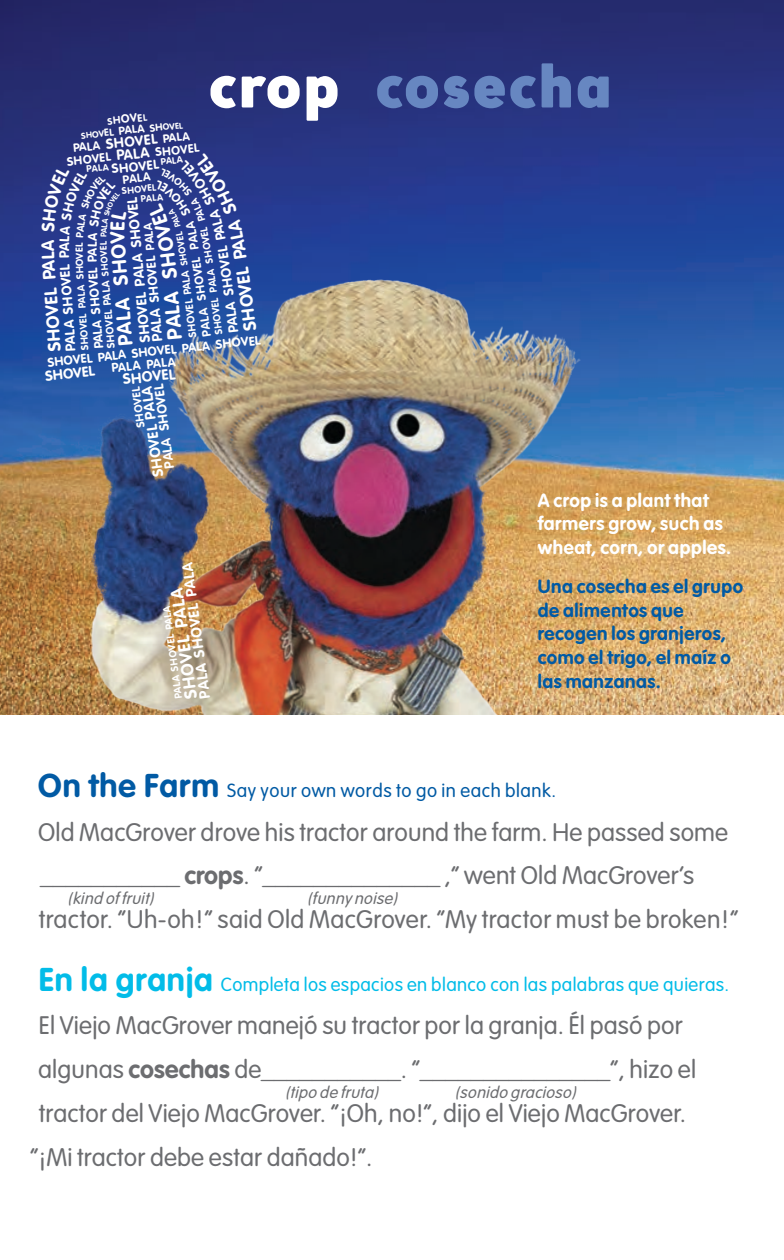
<style>
.page{position:relative;width:784px;height:1260px;background:#fff}
.page>*{position:absolute;margin:0;border:0;box-sizing:border-box;transform-origin:0 0}
.t1{font:900 62.5px "Brooklyn Samuels";letter-spacing:.04em;color:#6787c1}
.t2{font:300 25px/43.8px "VAG Rounded";letter-spacing:.005em;color:#6c6d70}
.t3{font:700 20px "VAG Rounded Std";color:#fff}
.t4{font:700 18.75px/23.8px "VAG Rounded";letter-spacing:.03em;color:#015aa4}
.t5{font:300 18.75px "VAG Rounded";letter-spacing:.02em;color:#02bce8}
.t6{font:700 18.75px/23.8px "VAG Rounded";letter-spacing:.03em;color:#fff}
.t7{font:300 18.75px "VAG Rounded";letter-spacing:.03em;color:#015aa4}
.t8{font:700 17.5px "VAG Rounded Std";color:#fff}
.t9{font:700 17px "VAG Rounded Std";color:#fff}
.t10{font:italic 300 16.25px "VAG Rounded";color:#6c6d70}
.t11{font:700 14.5px "VAG Rounded Std";color:#fff}
.t12{font:700 14px "VAG Rounded Std";color:#fff}
.t13{font:700 13.5px "VAG Rounded Std";color:#fff}
.t14{font:700 13px "VAG Rounded Std";color:#fff}
.t15{font:700 12.75px "VAG Rounded Std";color:#fff}
.t16{font:700 12.5px "VAG Rounded Std";color:#fff}
.t17{font:700 12px "VAG Rounded Std";color:#fff}
.t18{font:700 11.75px "VAG Rounded Std";color:#fff}
.t19{font:700 11px "VAG Rounded Std";color:#fff}
.t20{font:700 10.5px "VAG Rounded Std";color:#fff}
.t21{font:700 10px "VAG Rounded Std";color:#fff}
.t22{font:700 9.25px "VAG Rounded Std";color:#fff}
.t23{font:700 8.5px "VAG Rounded Std";color:#fff}
.s1{color:#fff}
.s2{font-size:10.5px}
.s3{font-size:11.75px}
.s4{font-size:9px}
.s5{font-size:10.25px}
.s6{font-size:11.25px}
.s7{font-size:14px}
.s8{font-size:14.5px}
.s9{font-size:9.25px}
.s10{font-weight:700;font-size:32.5px}
.s11{font-weight:700}
</style>
<div class="page">
<img style="left:0;top:0;width:782px;height:715px">
<img style="left:19px;top:242px;width:593px;height:473px">
<svg style="left:41px;top:165px;width:87px;height:187px;background:#223e92"></svg>
<svg style="left:147px;top:153px;width:109px;height:186px;background:#234094"></svg>
<h1 class="t1" style="left:209px;top:49px;width:404px"><span class="s1">crop</span> cosecha</h1>
<p class="t22" style="left:107px;top:116px;width:41px;rotate:-6deg">S<span class="s2">H</span><span class="s3">OV</span><span class="s2">E</span>L</p>
<p class="t23" style="left:81px;top:131px;width:104px;rotate:-6deg">SH<span class="s4">OV</span><span class="s5">EL</span> <span class="s6">PALA</span> <span class="s5">SH</span><span class="s4">OV</span>EL</p>
<p class="t18" style="left:73px;top:141px;width:118px;rotate:-6deg">PALA <span class="s7">SHOVEL</span> PALA</p>
<p class="t14" style="left:111px;top:161px;width:49px;rotate:-6deg">SHOVEL</p>
<p class="t18" style="left:122px;top:173px;width:29px;rotate:-6deg">PALA</p>
<p class="t22" style="left:140px;top:194px;width:24px;rotate:-6deg">PALA</p>
<p class="t17" style="left:66px;top:154px;width:135px;rotate:-6deg">SHOVEL <span class="s8">PALA</span> SHOVEL</p>
<p class="t22" style="left:160px;top:156px;width:24px;rotate:-6deg">PALA</p>
<p class="t22" style="left:86px;top:164px;width:24px;rotate:-6deg">PALA</p>
<p class="t22" style="left:121px;top:185px;width:36px;rotate:-6deg">SHOVEL</p>
<p class="t12" style="left:137px;top:344px;width:148px;rotate:-95deg">SHOVEL PALA SHOVEL</p>
<p class="t14" style="left:150px;top:342px;width:120px;rotate:-95deg"><span class="s7">PALA</span> SHOVEL <span class="s3">PALA</span></p>
<p class="t8" style="left:38px;top:251px;width:13px;rotate:-90deg">A</p>
<p class="t15" style="left:85px;top:256px;width:9px;rotate:-90deg">A</p>
<p class="t21" style="left:73px;top:252px;width:6px;rotate:-90deg">E</p>
<p class="t17" style="left:199px;top:331px;width:75px;rotate:-98deg">ALA SHOVEL</p>
<p class="t20" style="left:104px;top:335px;width:72px;rotate:-95deg">OVEL PALA <span class="s9">SH</span></p>
<p class="t21" style="left:208px;top:293px;width:25px;rotate:-98deg">PALA</p>
<p class="t21" style="left:78px;top:337px;width:65px;rotate:-94deg">OVEL PALA S</p>
<p class="t20" style="left:184px;top:316px;width:35px;rotate:-97deg">VEL PA</p>
<p class="t13" style="left:225px;top:327px;width:40px;rotate:-97deg">ALA S</p>
<p class="t15" style="left:90px;top:335px;width:48px;rotate:-95deg">LA SHO</p>
<p class="t21" style="left:213px;top:335px;width:38px;rotate:-97deg">SHOVEL</p>
<p class="t3" style="left:114px;top:347px;width:49px;rotate:-95deg">PALA</p>
<p class="t16" style="left:47px;top:355px;width:215px;rotate:-6deg">SHOVEL PALA SHOVEL PALA SHOVEL</p>
<p class="t12" style="left:44px;top:368px;width:51px;rotate:-6deg">SHOVEL</p>
<p class="t16" style="left:111px;top:361px;width:66px;rotate:-6deg">PALA PALA</p>
<p class="t19" style="left:135px;top:429px;width:43px;rotate:-98deg">SHOVEL</p>
<p class="t11" style="left:122px;top:371px;width:54px;rotate:-6deg">SHOVEL</p>
<p class="t14" style="left:162px;top:469px;width:86px;rotate:-97deg">PALA SHOVEL</p>
<p class="t11" style="left:149px;top:478px;width:93px;rotate:-97deg">SHOVEL PALA</p>
<p class="t11" style="left:196px;top:699px;width:138px;rotate:-97deg">PALA SHOVEL PALA</p>
<p class="t9" style="left:181px;top:700px;width:113px;rotate:-97deg">SHOVEL PALA</p>
<p class="t21" style="left:173px;top:700px;width:95px;rotate:-98deg">PALA SHOVEL PALA</p>
<p class="t6" style="left:537px;top:489px;width:195px">A crop is a plant that farmers grow, such as wheat, corn, or apples.</p>
<p class="t4" style="left:537px;top:575px;width:207px">Una cosecha es el grupo de alimentos que recogen los granjeros, como el trigo, el maíz o las manzanas.</p>
<p class="t7" style="left:38px;top:780px;width:519px"><span class="s10">On the Farm</span> Say your own words to go in each blank.</p>
<p class="t2" style="left:38px;top:811px;width:701px">Old MacGrover drove his tractor around the farm. He passed some ___________ <span class="s11">crops</span>. “______________ ,” went Old MacGrover’s tractor. “Uh-oh!” said Old MacGrover. “My tractor must be broken!”</p>
<p class="t5" style="left:39px;top:973px;width:691px"><span class="s10">En la granja</span> Completa los espacios en blanco con las palabras que quieras.</p>
<p class="t2" style="left:39px;top:1005px;width:645px">El Viejo MacGrover manejó su tractor por la granja. Él pasó por</p>
<p class="t2" style="left:38px;top:1048px;width:659px">algunas <span class="s11">cosechas</span> de___________. “_______________”, hizo el</p>
<p class="t2" style="left:39px;top:1092px;width:648px">tractor del Viejo MacGrover. “¡Oh, no!”, dijo el Viejo MacGrover.</p>
<p class="t2" style="left:30px;top:1136px;width:343px">“¡Mi tractor debe estar dañado!”.</p>
<p class="t10" style="left:67px;top:889px;width:92px">(kind offruit)</p>
<p class="t10" style="left:307px;top:889px;width:96px">(funnynoise)</p>
<p class="t10" style="left:285px;top:1083px;width:99px">(tipo defruta)</p>
<p class="t10" style="left:454px;top:1083px;width:127px">(sonido gracioso)</p>
</div>
